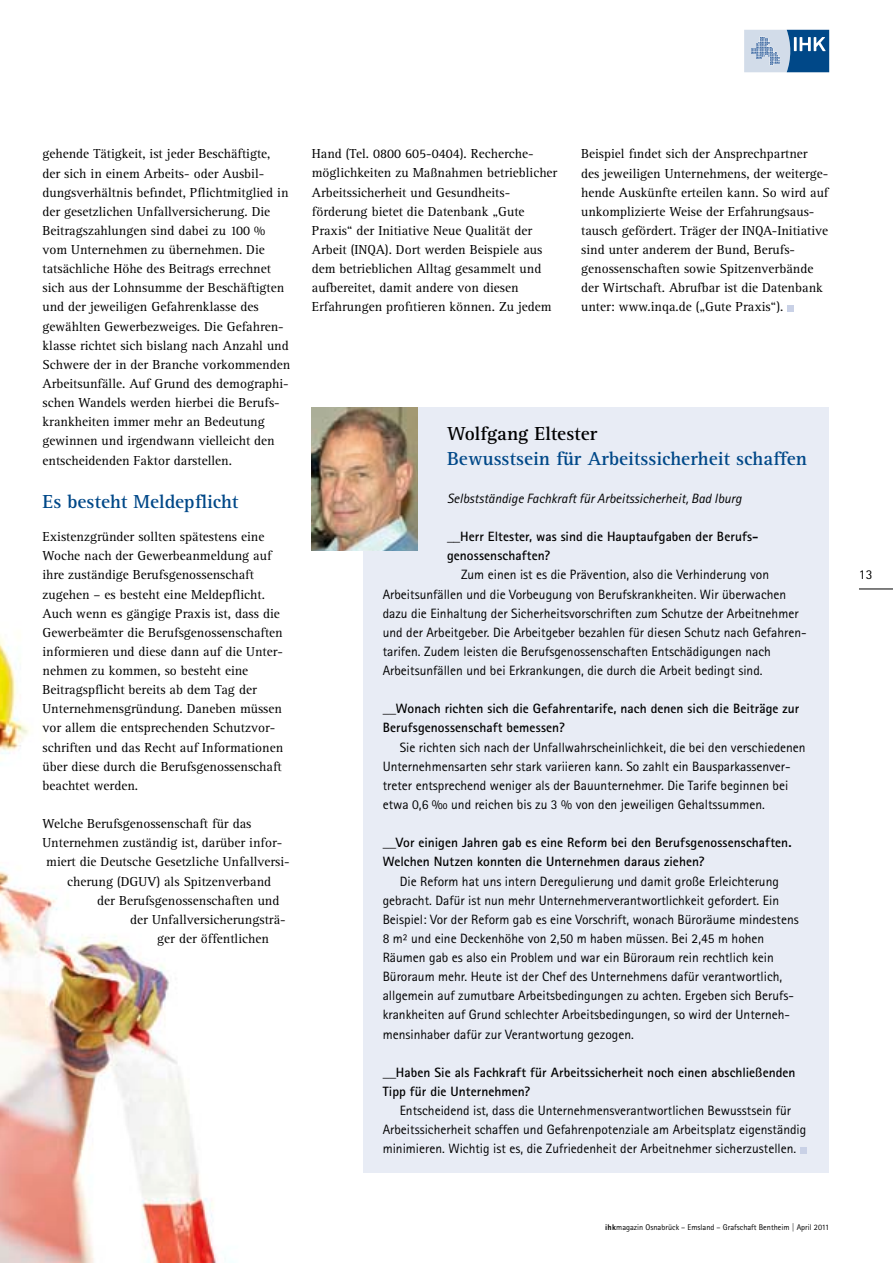
<style>
.page{position:relative;width:893px;height:1263px;background:#fff}
.page>*{position:absolute;margin:0;border:0;box-sizing:border-box;transform-origin:0 0}
.t1{font:700 19.5px/24.5px "Rotis Serif Std";color:#004888}
.t2{font:13.5px/19.2px "Rotis Serif Std";color:#000}
.t3{font:13.5px "Rotis Sans Serif Std";color:#000}
.t4{font:700 13.5px "Rotis Sans Serif Pro";letter-spacing:.005em;color:#000}
.t5{font:italic 13.5px "Rotis Sans Serif Std";color:#000}
.t6{font:8.25px "Rotis Sans Serif Std";color:#000}
.s1{color:#000}
.s2{font-family:"Rotis Serif Std"}
.s3{font-weight:800}
</style>
<div class="page">
<hr style="left:859px;top:589px;width:34px;height:1px;background:#000">
<svg style="left:744px;top:30px;width:85px;height:42px;background:#769bbe"></svg>
<img style="left:0;top:635px;width:226px;height:628px">
<div style="left:364px;top:407px;width:465px;height:765px;background:#e8ecf5"></div>
<svg style="left:800px;top:1147px;width:6px;height:6px"></svg>
<img style="left:312px;top:407px;width:105px;height:144px">
<div style="left:787px;top:305px;width:7px;height:6px;background:#c9d1e6"></div>
<p class="t2" style="left:43px;top:145px;width:249px">gehende Tätigkeit, ist jeder Beschäftigte, der sich in einem Arbeits- oder Ausbil&shy;dungsverhältnis befindet, Pflichtmitglied in der gesetzlichen Unfallversicherung. Die Beitragszahlungen sind dabei zu 100 % vom Unternehmen zu übernehmen. Die tatsächliche Höhe des Beitrags errechnet sich aus der Lohnsumme der Beschäftigten und der jeweiligen Gefahrenklasse des gewählten Gewerbezweiges. Die Gefahren&shy;klasse richtet sich bislang nach Anzahl und Schwere der in der Branche vorkommenden Arbeitsunfälle. Auf Grund des demographi&shy;schen Wandels werden hierbei die Berufs&shy;krankheiten immer mehr an Bedeutung gewinnen und irgendwann vielleicht den entscheidenden Faktor darstellen.</p>
<p class="t1" style="left:43px;top:490px;width:197px">Es besteht Meldepflicht</p>
<p class="t2" style="left:43px;top:527px;width:242px">Existenzgründer sollten spätestens eine Woche nach der Gewerbeanmeldung auf ihre zuständige Berufsgenossenschaft zugehen – es besteht eine Meldepflicht.<br>Auch wenn es gängige Praxis ist, dass die Gewerbeämter die Berufsgenossenschaften informieren und diese dann auf die Unter&shy;nehmen zu kommen, so besteht eine Beitragspflicht bereits ab dem Tag der Unternehmensgründung. Daneben müssen vor allem die entsprechenden Schutzvor&shy;schriften und das Recht auf Informationen über diese durch die Berufsgenossenschaft beachtet werden.</p>
<p class="t2" style="left:43px;top:814px;width:210px">Welche Berufsgenossenschaft für das</p>
<p class="t2" style="left:43px;top:833px;width:241px">Unternehmen zuständig ist, darüber infor-</p>
<p class="t2" style="left:46px;top:853px;width:245px">miert die Deutsche Gesetzliche Unfallversi-</p>
<p class="t2" style="left:67px;top:872px;width:205px">cherung (DGUV) als Spitzenverband</p>
<p class="t2" style="left:97px;top:891px;width:184px">der Berufsgenossenschaften und</p>
<p class="t2" style="left:130px;top:910px;width:157px">der Unfallversicherungsträ-</p>
<p class="t2" style="left:157px;top:929px;width:113px">ger der öffentlichen</p>
<p class="t2" style="left:312px;top:145px;width:247px">Hand (Tel. 0800 605-0404). Recherche&shy;möglichkeiten zu Maßnahmen betrieblicher Arbeitssicherheit und Gesundheits&shy;förderung bietet die Datenbank „Gute Praxis“ der Initiative Neue Qualität der Arbeit (INQA). Dort werden Beispiele aus dem betrieblichen Alltag gesammelt und aufbereitet, damit andere von diesen Erfahrungen profitieren können. Zu jedem</p>
<p class="t2" style="left:581px;top:145px;width:249px">Beispiel findet sich der Ansprechpartner des jeweiligen Unternehmens, der weiterge&shy;hende Auskünfte erteilen kann. So wird auf unkomplizierte Weise der Erfahrungsaus&shy;tausch gefördert. Träger der INQA-Initiative sind unter anderem der Bund, Berufs&shy;genossenschaften sowie Spitzenverbände der Wirtschaft. Abrufbar ist die Datenbank unter: www.inqa.de („Gute Praxis“).</p>
<p class="t1" style="left:447px;top:422px;width:362px"><span class="s1">Wolfgang Eltester<br></span>Bewusstsein für Arbeitssicherheit schaffen</p>
<p class="t5" style="left:447px;top:490px;width:296px">Selbstständige Fachkraft für Arbeitssicherheit, Bad Iburg</p>
<p class="t4" style="left:447px;top:528px;width:313px"><span class="s2">__</span>Herr Eltester, was sind die Hauptaufgaben der Berufs-</p>
<p class="t4" style="left:447px;top:547px;width:105px">genossenschaften?</p>
<p class="t3" style="left:461px;top:567px;width:310px">Zum einen ist es die Prävention, also die Verhinderung von</p>
<p class="t3" style="left:383px;top:586px;width:405px">Arbeitsunfällen und die Vorbeugung von Berufskrankheiten. Wir überwachen</p>
<p class="t3" style="left:383px;top:605px;width:417px">dazu die Einhaltung der Sicherheitsvorschriften zum Schutze der Arbeitnehmer</p>
<p class="t3" style="left:383px;top:624px;width:425px">und der Arbeitgeber. Die Arbeitgeber bezahlen für diesen Schutz nach Gefahren-</p>
<p class="t3" style="left:383px;top:643px;width:390px">tarifen. Zudem leisten die Berufsgenossenschaften Entschädigungen nach</p>
<p class="t3" style="left:383px;top:662px;width:381px">Arbeitsunfällen und bei Erkrankungen, die durch die Arbeit bedingt sind.</p>
<p class="t4" style="left:383px;top:700px;width:418px"><span class="s2">__</span>Wonach richten sich die Gefahrentarife, nach denen sich die Beiträge zur</p>
<p class="t4" style="left:383px;top:719px;width:184px">Berufsgenossenschaft bemessen?</p>
<p class="t3" style="left:400px;top:739px;width:407px">Sie richten sich nach der Unfallwahrscheinlichkeit, die bei den verschiedenen</p>
<p class="t3" style="left:383px;top:758px;width:409px">Unternehmensarten sehr stark variieren kann. So zahlt ein Bausparkassenver-</p>
<p class="t3" style="left:383px;top:777px;width:407px">treter entsprechend weniger als der Bauunternehmer. Die Tarife beginnen bei</p>
<p class="t3" style="left:383px;top:796px;width:384px">etwa 0,6 ‰ und reichen bis zu 3 % von den jeweiligen Gehaltssummen.</p>
<p class="t4" style="left:383px;top:834px;width:410px"><span class="s2">__</span>Vor einigen Jahren gab es eine Reform bei den Berufsgenossenschaften.</p>
<p class="t4" style="left:383px;top:853px;width:323px">Welchen Nutzen konnten die Unternehmen daraus ziehen?</p>
<p class="t3" style="left:400px;top:873px;width:381px">Die Reform hat uns intern Deregulierung und damit große Erleichterung</p>
<p class="t3" style="left:383px;top:892px;width:398px">gebracht. Dafür ist nun mehr Unternehmerverantwortlichkeit gefordert. Ein</p>
<p class="t3" style="left:383px;top:911px;width:418px">Beispiel: Vor der Reform gab es eine Vorschrift, wonach Büroräume mindestens</p>
<p class="t3" style="left:383px;top:930px;width:383px">8 m² und eine Deckenhöhe von 2,50 m haben müssen. Bei 2,45 m hohen</p>
<p class="t3" style="left:383px;top:949px;width:393px">Räumen gab es also ein Problem und war ein Büroraum rein rechtlich kein</p>
<p class="t3" style="left:383px;top:969px;width:401px">Büroraum mehr. Heute ist der Chef des Unternehmens dafür verantwortlich,</p>
<p class="t3" style="left:383px;top:988px;width:413px">allgemein auf zumutbare Arbeitsbedingungen zu achten. Ergeben sich Berufs-</p>
<p class="t3" style="left:383px;top:1007px;width:409px">krankheiten auf Grund schlechter Arbeitsbedingungen, so wird der Unterneh-</p>
<p class="t3" style="left:383px;top:1026px;width:253px">mensinhaber dafür zur Verantwortung gezogen.</p>
<p class="t4" style="left:383px;top:1064px;width:414px"><span class="s2">__</span>Haben Sie als Fachkraft für Arbeitssicherheit noch einen abschließenden</p>
<p class="t4" style="left:383px;top:1083px;width:149px">Tipp für die Unternehmen?</p>
<p class="t3" style="left:400px;top:1102px;width:393px">Entscheidend ist, dass die Unternehmensverantwortlichen Bewusstsein für</p>
<p class="t3" style="left:383px;top:1122px;width:425px">Arbeitssicherheit schaffen und Gefahrenpotenziale am Arbeitsplatz eigenständig</p>
<p class="t3" style="left:383px;top:1141px;width:415px">minimieren. Wichtig ist es, die Zufriedenheit der Arbeitnehmer sicherzustellen.</p>
<p class="t6" style="left:605px;top:1222px;width:225px"><span class="s3">ihk</span>magazin Osnabrück – Emsland – Grafschaft Bentheim | April 2011</p>
<p class="t3" style="left:859px;top:567px;width:15px">13</p>
</div>
